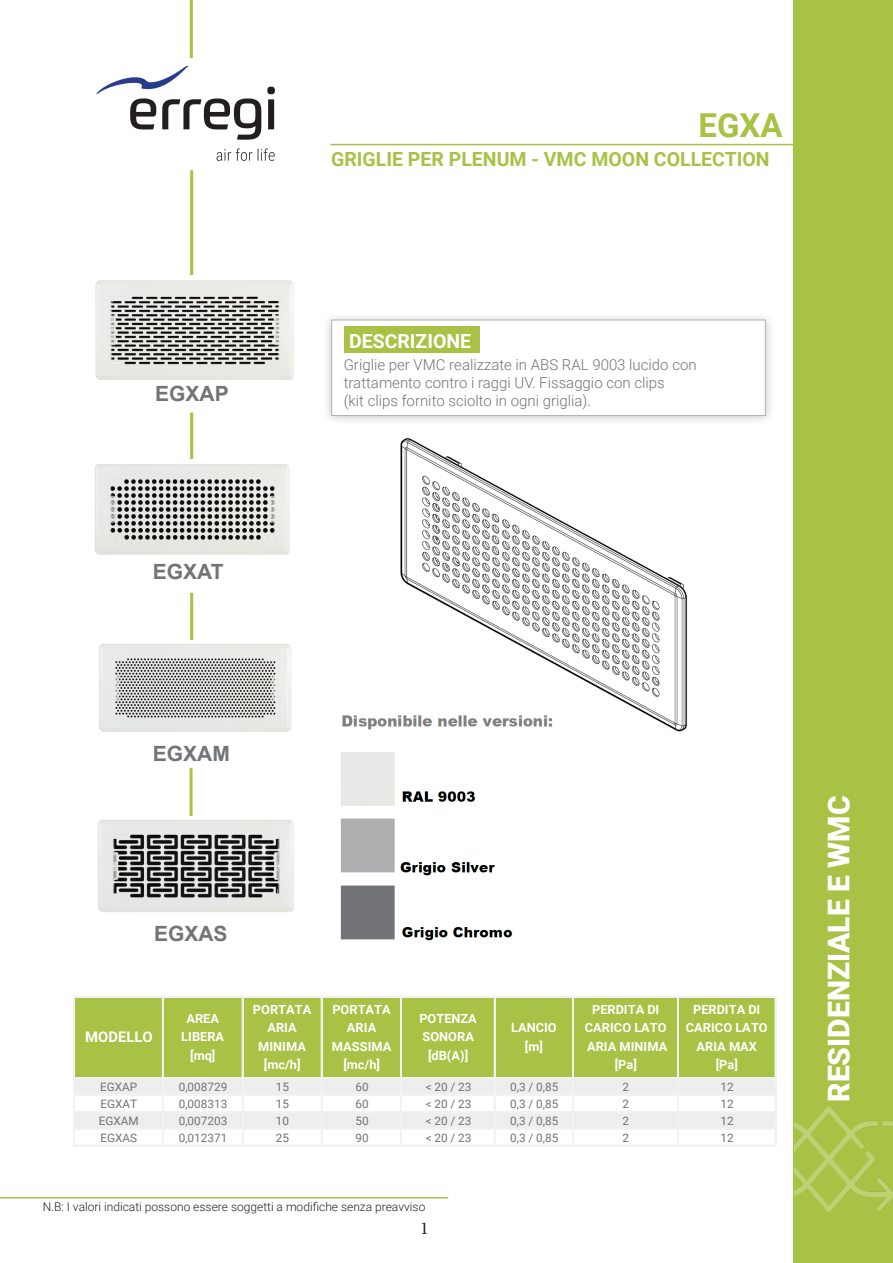
<style>
.page{position:relative;width:893px;height:1263px;background:#fff}
.page>*{position:absolute;margin:0;border:0;box-sizing:border-box;transform-origin:0 0}
.t1{font:700 33px "Roboto";color:#a7c244}
.t2{font:900 30px "Roboto";color:#fff}
.t3{font:700 21px "Arial";color:#727477}
.t4{font:700 19.5px "Roboto";color:#a7c244}
.t5{font:700 19.5px "Roboto";color:#fff}
.t6{font:18px "Minion Pro";color:#231f20}
.t7{font:300 15px "Roboto";color:#727477}
.t8{font:700 14.7px "Roboto";color:#fff}
.t9{font:700 12.6px/18.1px "Roboto";color:#fff;text-align:center}
.t10{font:300 12px "Roboto";color:#231f20}
.t11{font:11.55px "Roboto";letter-spacing:.005em;color:#757171}
</style>
<div class="page">
<div style="left:794px;top:0;width:99px;height:1263px;background:#a7c244"></div>
<hr style="left:330px;top:144px;width:483px;height:1px;background:#a7c244">
<hr style="left:190px;top:0;width:3px;height:58px;background:#a7c244">
<hr style="left:190px;top:170px;width:3px;height:136px;background:#a7c244">
<div style="left:322px;top:311px;width:453px;height:115px;background:#231f20;opacity:.46"></div>
<div style="left:331px;top:320px;width:435px;height:96px;background:#fff"></div>
<div style="left:344px;top:327px;width:136px;height:26px;background:#a7c244"></div>
<img style="left:95px;top:275px;width:199px;height:105px">
<hr style="left:190px;top:412px;width:3px;height:56px;background:#a7c244">
<img style="left:95px;top:459px;width:195px;height:96px">
<hr style="left:190px;top:593px;width:3px;height:56px;background:#a7c244">
<img style="left:99px;top:640px;width:193px;height:92px">
<hr style="left:190px;top:768px;width:3px;height:56px;background:#a7c244">
<img style="left:98px;top:816px;width:196px;height:96px">
<img style="left:400px;top:438px;width:288px;height:294px">
<div style="left:74px;top:997px;width:702px;height:81px;background:#a7c244"></div>
<div style="left:74px;top:1078px;width:702px;height:17px;background:#eee"></div>
<div style="left:74px;top:1112px;width:702px;height:17px;background:#eee"></div>
<hr style="left:73px;top:996px;width:1px;height:150px;background:#f2f2f2">
<hr style="left:162px;top:997px;width:1px;height:149px;background:#f2f2f2">
<hr style="left:242px;top:997px;width:1px;height:149px;background:#f2f2f2">
<hr style="left:321px;top:997px;width:1px;height:149px;background:#f2f2f2">
<hr style="left:401px;top:997px;width:1px;height:149px;background:#f2f2f2">
<hr style="left:494px;top:997px;width:1px;height:149px;background:#f2f2f2">
<hr style="left:572px;top:997px;width:1px;height:149px;background:#f2f2f2">
<hr style="left:677px;top:997px;width:1px;height:149px;background:#f2f2f2">
<hr style="left:678px;top:997px;width:1px;height:149px;background:#f2f2f2">
<hr style="left:775px;top:997px;width:1px;height:149px;background:#f2f2f2">
<hr style="left:74px;top:996px;width:702px;height:1px;background:#f2f2f2">
<hr style="left:74px;top:1077px;width:702px;height:1px;background:#f2f2f2">
<hr style="left:74px;top:1094px;width:702px;height:1px;background:#f2f2f2">
<hr style="left:74px;top:1111px;width:702px;height:1px;background:#f2f2f2">
<hr style="left:74px;top:1112px;width:702px;height:1px;background:#f2f2f2">
<hr style="left:74px;top:1128px;width:702px;height:1px;background:#f2f2f2">
<hr style="left:74px;top:1145px;width:702px;height:1px;background:#f2f2f2">
<img style="left:340px;top:708px;width:248px;height:233px">
<img style="left:96px;top:65px;width:179px;height:96px">
<hr style="left:0;top:1197px;width:448px;height:1px;background:#a7c244">
<img style="left:794px;top:1106px;width:99px;height:106px">
<p class="t1" style="left:698px;top:102px;width:86px">EGXA</p>
<p class="t4" style="left:331px;top:145px;width:440px">GRIGLIE PER PLENUM - VMC MOON COLLECTION</p>
<p class="t3" style="left:155px;top:379px;width:75px">EGXAP</p>
<p class="t3" style="left:153px;top:557px;width:72px">EGXAT</p>
<p class="t5" style="left:349px;top:327px;width:124px">DESCRIZIONE</p>
<p class="t7" style="left:344px;top:354px;width:354px">Griglie per VMC realizzate in ABS RAL 9003 lucido con</p>
<p class="t7" style="left:344px;top:372px;width:322px">trattamento contro i raggi UV. Fissaggio con clips</p>
<p class="t7" style="left:344px;top:390px;width:249px">(kit clips fornito sciolto in ogni griglia).</p>
<p class="t3" style="left:153px;top:739px;width:79px">EGXAM</p>
<p class="t3" style="left:154px;top:919px;width:75px">EGXAS</p>
<p class="t8" style="left:85px;top:1027px;width:69px">MODELLO</p>
<p class="t9" style="left:181px;top:1009px;width:44px">AREA<br>LIBERA [mq]</p>
<p class="t9" style="left:253px;top:1000px;width:60px">PORTATA<br>ARIA<br>MINIMA [mc/h]</p>
<p class="t9" style="left:332px;top:1000px;width:61px">PORTATA<br>ARIA<br>MASSIMA [mc/h]</p>
<p class="t9" style="left:419px;top:1009px;width:59px">POTENZA<br>SONORA [dB(A)]</p>
<p class="t9" style="left:511px;top:1018px;width:47px">LANCIO [m]</p>
<p class="t9" style="left:585px;top:1000px;width:84px">PERDITA DI<br>CARICO LATO<br>ARIA MINIMA [Pa]</p>
<p class="t9" style="left:686px;top:1000px;width:83px">PERDITA DI<br>CARICO LATO<br>ARIA MAX [Pa]</p>
<p class="t11" style="left:100px;top:1078px;width:39px">EGXAP</p>
<p class="t11" style="left:179px;top:1078px;width:50px">0,008729</p>
<p class="t11" style="left:276px;top:1078px;width:15px">15</p>
<p class="t11" style="left:355px;top:1078px;width:15px">60</p>
<p class="t11" style="left:426px;top:1078px;width:47px">&lt; 20 / 23</p>
<p class="t11" style="left:510px;top:1078px;width:50px">0,3 / 0,85</p>
<p class="t11" style="left:623px;top:1078px;width:8px">2</p>
<p class="t11" style="left:720px;top:1078px;width:15px">12</p>
<p class="t11" style="left:100px;top:1095px;width:38px">EGXAT</p>
<p class="t11" style="left:179px;top:1095px;width:50px">0,008313</p>
<p class="t11" style="left:276px;top:1095px;width:15px">15</p>
<p class="t11" style="left:355px;top:1095px;width:15px">60</p>
<p class="t11" style="left:426px;top:1095px;width:47px">&lt; 20 / 23</p>
<p class="t11" style="left:510px;top:1095px;width:50px">0,3 / 0,85</p>
<p class="t11" style="left:623px;top:1095px;width:8px">2</p>
<p class="t11" style="left:720px;top:1095px;width:15px">12</p>
<p class="t11" style="left:99px;top:1113px;width:41px">EGXAM</p>
<p class="t11" style="left:179px;top:1113px;width:50px">0,007203</p>
<p class="t11" style="left:276px;top:1113px;width:15px">10</p>
<p class="t11" style="left:355px;top:1113px;width:15px">50</p>
<p class="t11" style="left:426px;top:1113px;width:47px">&lt; 20 / 23</p>
<p class="t11" style="left:510px;top:1113px;width:50px">0,3 / 0,85</p>
<p class="t11" style="left:623px;top:1113px;width:8px">2</p>
<p class="t11" style="left:720px;top:1113px;width:15px">12</p>
<p class="t11" style="left:100px;top:1129px;width:38px">EGXAS</p>
<p class="t11" style="left:179px;top:1129px;width:50px">0,012371</p>
<p class="t11" style="left:276px;top:1129px;width:15px">25</p>
<p class="t11" style="left:355px;top:1129px;width:15px">90</p>
<p class="t11" style="left:426px;top:1129px;width:47px">&lt; 20 / 23</p>
<p class="t11" style="left:510px;top:1129px;width:50px">0,3 / 0,85</p>
<p class="t11" style="left:623px;top:1129px;width:8px">2</p>
<p class="t11" style="left:720px;top:1129px;width:15px">12</p>
<p class="t10" style="left:43px;top:1198px;width:384px">N.B: I valori indicati possono essere soggetti a modifiche senza preavviso</p>
<p class="t6" style="left:420px;top:1216px;width:10px">1</p>
<p class="t2" style="left:818px;top:1102px;width:308px;rotate:-90deg">RESIDENZIALE E WMC</p>
</div>
